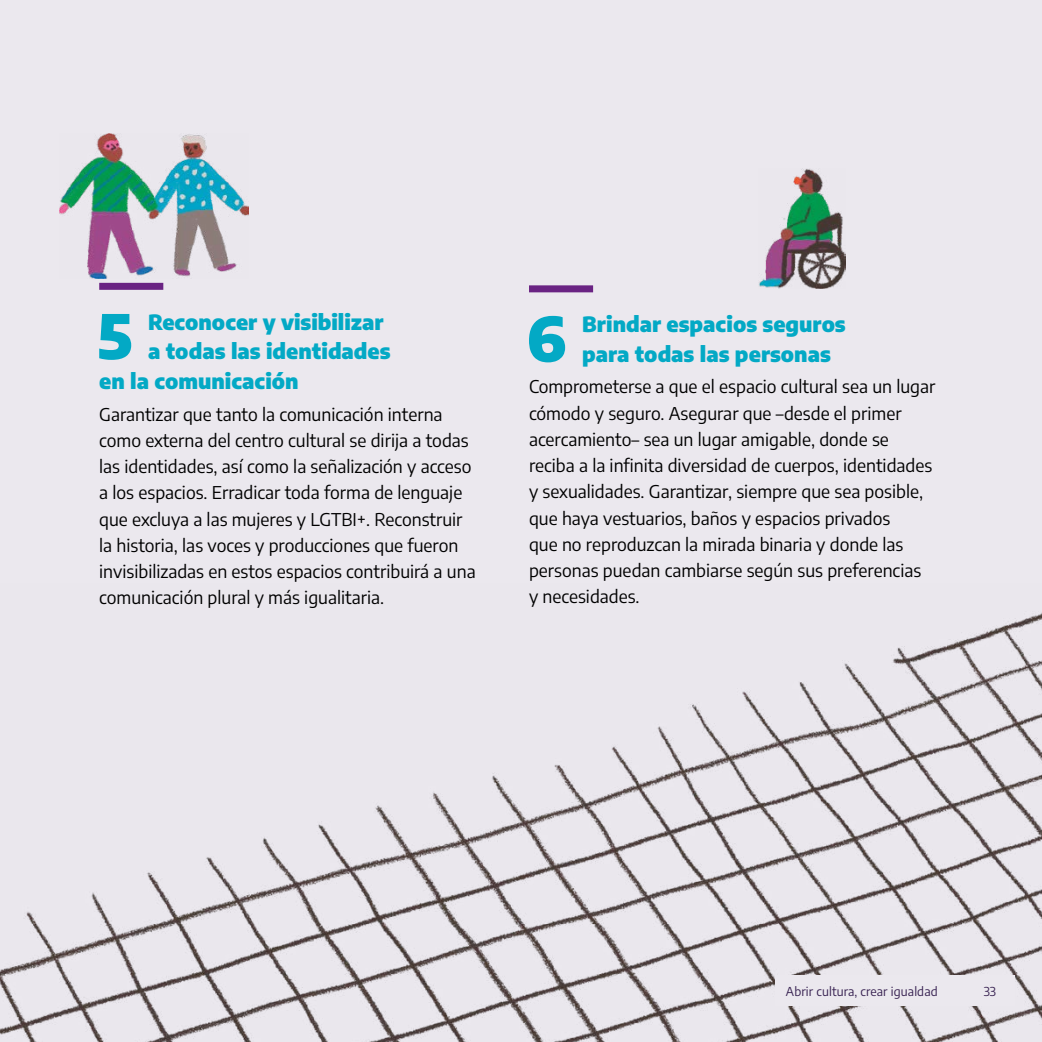
<style>
.page{position:relative;width:1042px;height:1042px;background:#ebe8ee}
.page>*{position:absolute;margin:0;border:0;box-sizing:border-box;transform-origin:0 0}
.t1{font:900 61.25px "Encode Sans";color:#03a9c5}
.t2{font:900 21px/29.8px "Encode Sans";color:#03a9c5}
.t3{font:17.5px/26.2px "Encode Sans";color:#000}
.t4{font:12.25px "Encode Sans";letter-spacing:.01em;color:#362050}
</style>
<div class="page">
<img style="left:0;top:612px;width:1042px;height:430px">
<div style="left:775px;top:975px;width:239px;height:31px;background:#ebe8ee"></div>
<div style="left:99px;top:283px;width:64px;height:7px;background:#6a2383"></div>
<img style="left:759px;top:169px;width:86px;height:120px">
<img style="left:60px;top:133px;width:188px;height:146px">
<div style="left:529px;top:285px;width:64px;height:7px;background:#6a2383"></div>
<h1 class="t1" style="left:97px;top:294px;width:37px">5</h1>
<p class="t2" style="left:148px;top:306px;width:237px">Reconocer y visibilizar</p>
<p class="t2" style="left:148px;top:336px;width:244px">a todas las identidades</p>
<p class="t2" style="left:99px;top:365px;width:201px">en la comunicación</p>
<p class="t3" style="left:99px;top:400px;width:378px">Garantizar que tanto la comunicación interna como externa del centro cultural se dirija a todas las identidades, así como la señalización y acceso a los espacios. Erradicar toda forma de lenguaje que excluya a las mujeres y LGTBI+. Reconstruir la historia, las voces y producciones que fueron invisibilizadas en estos espacios contribuirá a una comunicación plural y más igualitaria.</p>
<h1 class="t1" style="left:526px;top:297px;width:42px">6</h1>
<p class="t2" style="left:582px;top:308px;width:265px">Brindar espacios seguros para todas las personas</p>
<p class="t3" style="left:529px;top:373px;width:408px">Comprometerse a que el espacio cultural sea un lugar cómodo y seguro. Asegurar que –desde el primer acercamiento– sea un lugar amigable, donde se reciba a la infinita diversidad de cuerpos, identidades y sexualidades. Garantizar, siempre que sea posible, que haya vestuarios, baños y espacios privados<br>que no reproduzcan la mirada binaria y donde las personas puedan cambiarse según sus preferencias<br>y necesidades.</p>
<p class="t4" style="left:786px;top:982px;width:153px">Abrir cultura, crear igualdad</p>
<p class="t4" style="left:983px;top:982px;width:14px">33</p>
</div>
